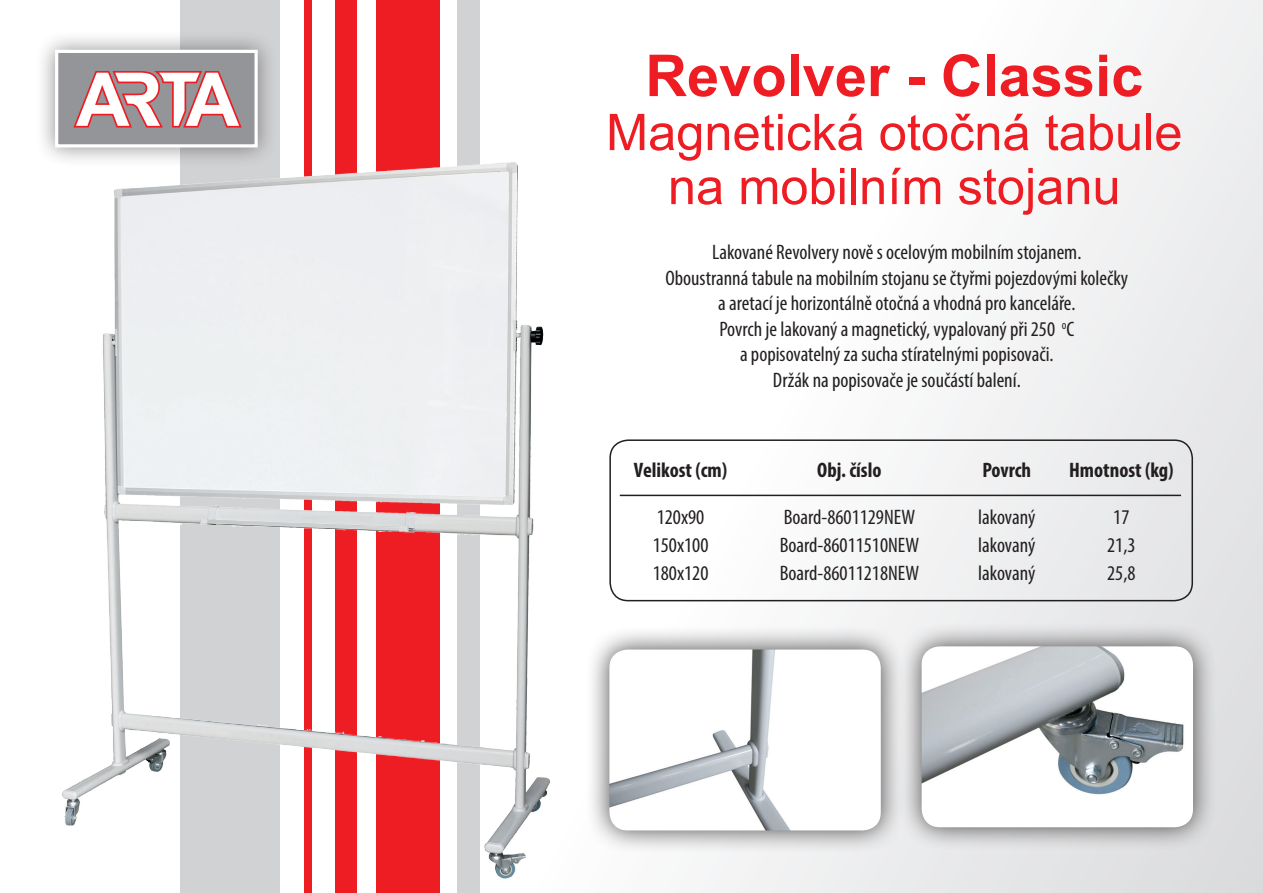
<style>
.page{position:relative;width:1263px;height:893px;background:#fff}
.page>*{position:absolute;margin:0;border:0;box-sizing:border-box;transform-origin:0 0}
.t1{font:700 57.75px "Arial";color:#ee1d23}
.t2{font:50.55px/54px "Arial";color:#ee1d23;text-align:center}
.t3{font:condensed 21px/25.5px "Myriad Pro";color:#231f20;text-align:center}
.t4{font:700 condensed 21px "Myriad Pro";color:#231f20}
</style>
<div class="page">
<div style="left:480px;top:0;width:783px;height:893px;background:linear-gradient(to right,#fff,#e9eaeb)"></div>
<div style="left:305px;top:0;width:7px;height:893px;background:#ee1d23"></div>
<div style="left:180px;top:0;width:99px;height:893px;background:#d1d2d4"></div>
<div style="left:336px;top:0;width:21px;height:893px;background:#ee1d23"></div>
<div style="left:376px;top:0;width:64px;height:893px;background:#ee1d23"></div>
<div style="left:458px;top:0;width:22px;height:893px;background:#d1d2d4"></div>
<div style="left:586px;top:626px;width:319px;height:228px;background:#231f20;opacity:.8"></div>
<img style="left:609px;top:649px;width:272px;height:181px">
<div style="left:898px;top:623px;width:319px;height:228px;background:#231f20;opacity:.8"></div>
<img style="left:922px;top:646px;width:271px;height:181px">
<div style="left:35px;top:30px;width:243px;height:138px;background:#231f20;opacity:.5"></div>
<svg style="left:53px;top:48px;width:206px;height:92px"></svg>
<img style="left:35px;top:140px;width:570px;height:753px">
<div style="left:609px;top:439px;width:584px;height:162px;border:2px solid #231f20;border-radius:18px"></div>
<hr style="left:620px;top:495px;width:561px;height:1px;background:#231f20">
<h1 class="t1" style="left:645px;top:38px;width:499px">Revolver - Classic</h1>
<h2 class="t2" style="left:606px;top:106px;width:578px">Magnetická otočná tabule na mobilním stojanu</h2>
<p class="t3" style="left:665px;top:239px;width:464px">Lakované Revolvery nově s ocelovým mobilním stojanem.<br>Oboustranná tabule na mobilním stojanu se čtyřmi pojezdovými kolečky a aretací je horizontálně otočná a vhodná pro kanceláře.<br>Povrch je lakovaný a magnetický, vypalovaný při 250 <sup>o</sup>C<br>a popisovatelný za sucha stíratelnými popisovači.<br>Držák na popisovače je součástí balení.</p>
<p class="t4" style="left:634px;top:457px;width:95px">Velikost (cm)</p>
<p class="t4" style="left:817px;top:457px;width:66px">Obj. číslo</p>
<p class="t4" style="left:982px;top:457px;width:50px">Povrch</p>
<p class="t4" style="left:1069px;top:457px;width:106px">Hmotnost (kg)</p>
<p class="t3" style="left:657px;top:504px;width:49px">120x90</p>
<p class="t3" style="left:784px;top:504px;width:133px">Board-8601129NEW</p>
<p class="t3" style="left:978px;top:504px;width:58px">lakovaný</p>
<p class="t3" style="left:1113px;top:504px;width:18px">17</p>
<p class="t3" style="left:653px;top:532px;width:57px">150x100</p>
<p class="t3" style="left:780px;top:532px;width:141px">Board-86011510NEW</p>
<p class="t3" style="left:978px;top:532px;width:58px">lakovaný</p>
<p class="t3" style="left:1107px;top:532px;width:30px">21,3</p>
<p class="t3" style="left:653px;top:560px;width:57px">180x120</p>
<p class="t3" style="left:780px;top:560px;width:141px">Board-86011218NEW</p>
<p class="t3" style="left:978px;top:560px;width:58px">lakovaný</p>
<p class="t3" style="left:1107px;top:560px;width:30px">25,8</p>
</div>
